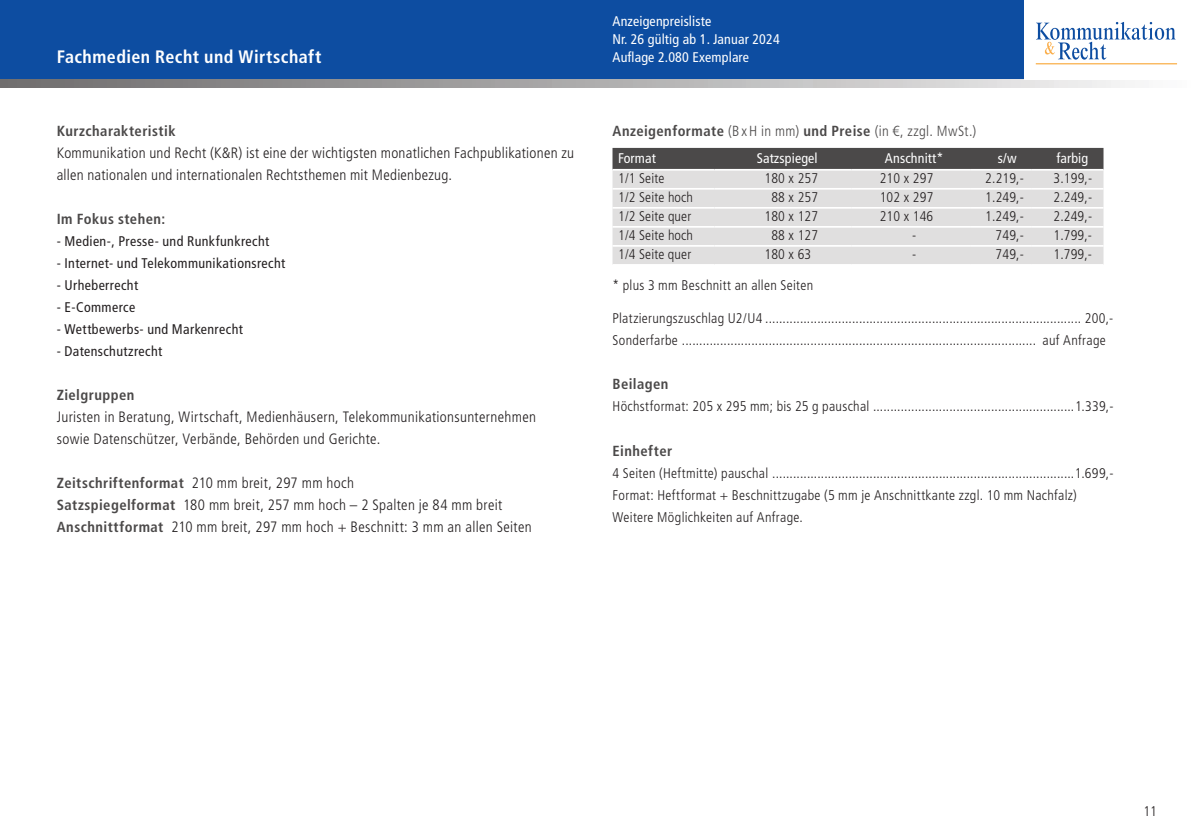
<style>
.page{position:relative;width:1191px;height:840px;background:#fff}
.page>*{position:absolute;margin:0;border:0;box-sizing:border-box;transform-origin:0 0}
.t1{font:700 condensed 18px "Frutiger LT Std";letter-spacing:.025em;color:#fff}
.t2{font:300 condensed 15px/22px "Frutiger LT Std";letter-spacing:.02em;color:#231f20}
.t3{font:700 condensed 14.6px "Frutiger LT Std";letter-spacing:.03em;color:#4b4949}
.t4{font:300 condensed 14.6px "Frutiger LT Std";letter-spacing:.02em;color:#4b4949}
.t5{font:300 condensed 14px/22px "Frutiger LT Std";letter-spacing:.02em;color:#231f20}
.t6{font:condensed 14px "Frutiger LT Std";letter-spacing:.025em;color:#231f20}
.t7{font:condensed 14px/18px "Frutiger LT Std";letter-spacing:.01em;color:#fff}
.s1{font-weight:700;font-size:14.6px;color:#4b4949}
.s2{font-weight:700}
</style>
<div class="page">
<div style="left:0;top:0;width:1191px;height:79px;background:#0d4da1"></div>
<svg style="left:0;top:79px;width:1125px;height:9px;background:#acabab"></svg>
<div style="left:612px;top:148px;width:491px;height:21px;background:#4b4949"></div>
<div style="left:612px;top:170px;width:491px;height:94px;background:#e0dfdf"></div>
<hr style="left:612px;top:188px;width:102px;height:1px;background:#fff">
<hr style="left:714px;top:188px;width:138px;height:1px;background:#fff">
<hr style="left:852px;top:188px;width:119px;height:1px;background:#fff">
<hr style="left:971px;top:188px;width:61px;height:1px;background:#fff">
<hr style="left:1032px;top:188px;width:71px;height:1px;background:#fff">
<hr style="left:612px;top:207px;width:102px;height:1px;background:#fff">
<hr style="left:714px;top:207px;width:138px;height:1px;background:#fff">
<hr style="left:852px;top:207px;width:119px;height:1px;background:#fff">
<hr style="left:971px;top:207px;width:61px;height:1px;background:#fff">
<hr style="left:1032px;top:207px;width:71px;height:1px;background:#fff">
<hr style="left:612px;top:226px;width:102px;height:1px;background:#fff">
<hr style="left:714px;top:226px;width:138px;height:1px;background:#fff">
<hr style="left:852px;top:226px;width:119px;height:1px;background:#fff">
<hr style="left:971px;top:226px;width:61px;height:1px;background:#fff">
<hr style="left:1032px;top:226px;width:71px;height:1px;background:#fff">
<hr style="left:612px;top:245px;width:102px;height:1px;background:#fff">
<hr style="left:714px;top:245px;width:138px;height:1px;background:#fff">
<hr style="left:852px;top:245px;width:119px;height:1px;background:#fff">
<hr style="left:971px;top:245px;width:61px;height:1px;background:#fff">
<hr style="left:1032px;top:245px;width:71px;height:1px;background:#fff">
<div style="left:1024px;top:0;width:167px;height:79px;background:#fff"></div>
<svg style="left:1036px;top:22px;width:139px;height:38px"></svg>
<hr style="left:1035px;top:63px;width:142px;height:1px;background:#f89c1c">
<p class="t1" style="left:57px;top:46px;width:266px">Fachmedien Recht und Wirtschaft</p>
<p class="t3" style="left:57px;top:122px;width:120px">Kurzcharakteristik</p>
<p class="t2" style="left:57px;top:142px;width:519px">Kommunikation und Recht (K&amp;R) ist eine der wichtigsten monatlichen Fachpublikationen zu allen nationalen und internationalen Rechtsthemen mit Medienbezug.</p>
<p class="t3" style="left:57px;top:210px;width:110px">Im Fokus stehen:</p>
<p class="t6" style="left:57px;top:233px;width:214px">- Medien-, Presse- und Runkfunkrecht</p>
<p class="t6" style="left:57px;top:255px;width:230px">- Internet- und Telekommunikationsrecht</p>
<p class="t6" style="left:57px;top:277px;width:83px">- Urheberrecht</p>
<p class="t6" style="left:57px;top:299px;width:80px">- E-Commerce</p>
<p class="t6" style="left:57px;top:321px;width:188px">- Wettbewerbs- und Markenrecht</p>
<p class="t6" style="left:57px;top:343px;width:107px">- Datenschutzrecht</p>
<p class="t3" style="left:57px;top:386px;width:79px">Zielgruppen</p>
<p class="t2" style="left:57px;top:406px;width:481px">Juristen in Beratung, Wirtschaft, Medienhäusern, Telekommunikationsunternehmen sowie Datenschützer, Verbände, Behörden und Gerichte.</p>
<p class="t2" style="left:57px;top:472px;width:476px"><span class="s1">Zeitschriftenformat</span> 210 mm breit, 297 mm hoch<br><span class="s1">Satzspiegelformat</span> 180 mm breit, 257 mm hoch – 2 Spalten je 84 mm breit<br><span class="s1">Anschnittformat</span> 210 mm breit, 297 mm hoch + Beschnitt: 3 mm an allen Seiten</p>
<p class="t7" style="left:612px;top:12px;width:169px">Anzeigenpreisliste<br>Nr. 26 gültig ab 1. Januar 2024<br>Auflage 2.080 Exemplare</p>
<p class="t4" style="left:612px;top:122px;width:365px"><span class="s2">Anzeigenformate</span> (B x H in mm) <span class="s2">und Preise</span> (in €, zzgl. MwSt.)</p>
<p class="t7" style="left:618px;top:149px;width:39px">Format</p>
<p class="t7" style="left:756px;top:149px;width:62px">Satzspiegel</p>
<p class="t7" style="left:885px;top:149px;width:60px">Anschnitt*</p>
<p class="t7" style="left:998px;top:149px;width:20px">s/w</p>
<p class="t7" style="left:1056px;top:149px;width:33px">farbig</p>
<p class="t5" style="left:618px;top:167px;width:48px">1/1 Seite</p>
<p class="t5" style="left:764px;top:167px;width:55px">180 x 257</p>
<p class="t5" style="left:879px;top:167px;width:55px">210 x 297</p>
<p class="t5" style="left:985px;top:167px;width:40px">2.219,-</p>
<p class="t5" style="left:1053px;top:167px;width:40px">3.199,-</p>
<p class="t5" style="left:618px;top:186px;width:76px">1/2 Seite hoch</p>
<p class="t5" style="left:771px;top:186px;width:48px">88 x 257</p>
<p class="t5" style="left:879px;top:186px;width:55px">102 x 297</p>
<p class="t5" style="left:985px;top:186px;width:40px">1.249,-</p>
<p class="t5" style="left:1053px;top:186px;width:40px">2.249,-</p>
<p class="t5" style="left:618px;top:205px;width:75px">1/2 Seite quer</p>
<p class="t5" style="left:764px;top:205px;width:55px">180 x 127</p>
<p class="t5" style="left:879px;top:205px;width:55px">210 x 146</p>
<p class="t5" style="left:985px;top:205px;width:40px">1.249,-</p>
<p class="t5" style="left:1053px;top:205px;width:40px">2.249,-</p>
<p class="t5" style="left:618px;top:224px;width:76px">1/4 Seite hoch</p>
<p class="t5" style="left:771px;top:224px;width:48px">88 x 127</p>
<p class="t5" style="left:912px;top:224px;width:6px">-</p>
<p class="t5" style="left:995px;top:224px;width:30px">749,-</p>
<p class="t5" style="left:1053px;top:224px;width:40px">1.799,-</p>
<p class="t5" style="left:618px;top:243px;width:75px">1/4 Seite quer</p>
<p class="t5" style="left:764px;top:243px;width:48px">180 x 63</p>
<p class="t5" style="left:912px;top:243px;width:6px">-</p>
<p class="t5" style="left:995px;top:243px;width:30px">749,-</p>
<p class="t5" style="left:1053px;top:243px;width:40px">1.799,-</p>
<p class="t5" style="left:612px;top:274px;width:202px">* plus 3 mm Beschnitt an allen Seiten</p>
<p class="t5" style="left:612px;top:307px;width:502px">Platzierungszuschlag U2/U4 ........................................................................................... 200,-<br>Sonderfarbe ...................................................................................................... auf Anfrage</p>
<p class="t3" style="left:612px;top:375px;width:57px">Beilagen</p>
<p class="t5" style="left:612px;top:395px;width:502px">Höchstformat: 205 x 295 mm; bis 25 g pauschal ..........................................................1.339,-</p>
<p class="t3" style="left:612px;top:441px;width:61px">Einhefter</p>
<p class="t5" style="left:612px;top:461px;width:502px">4 Seiten (Heftmitte) pauschal .......................................................................................1.699,-<br>Format: Heftformat + Beschnittzugabe (5 mm je Anschnittkante zzgl. 10 mm Nachfalz)<br>Weitere Möglichkeiten auf Anfrage.</p>
<p class="t5" style="left:1143px;top:800px;width:15px">11</p>
</div>
